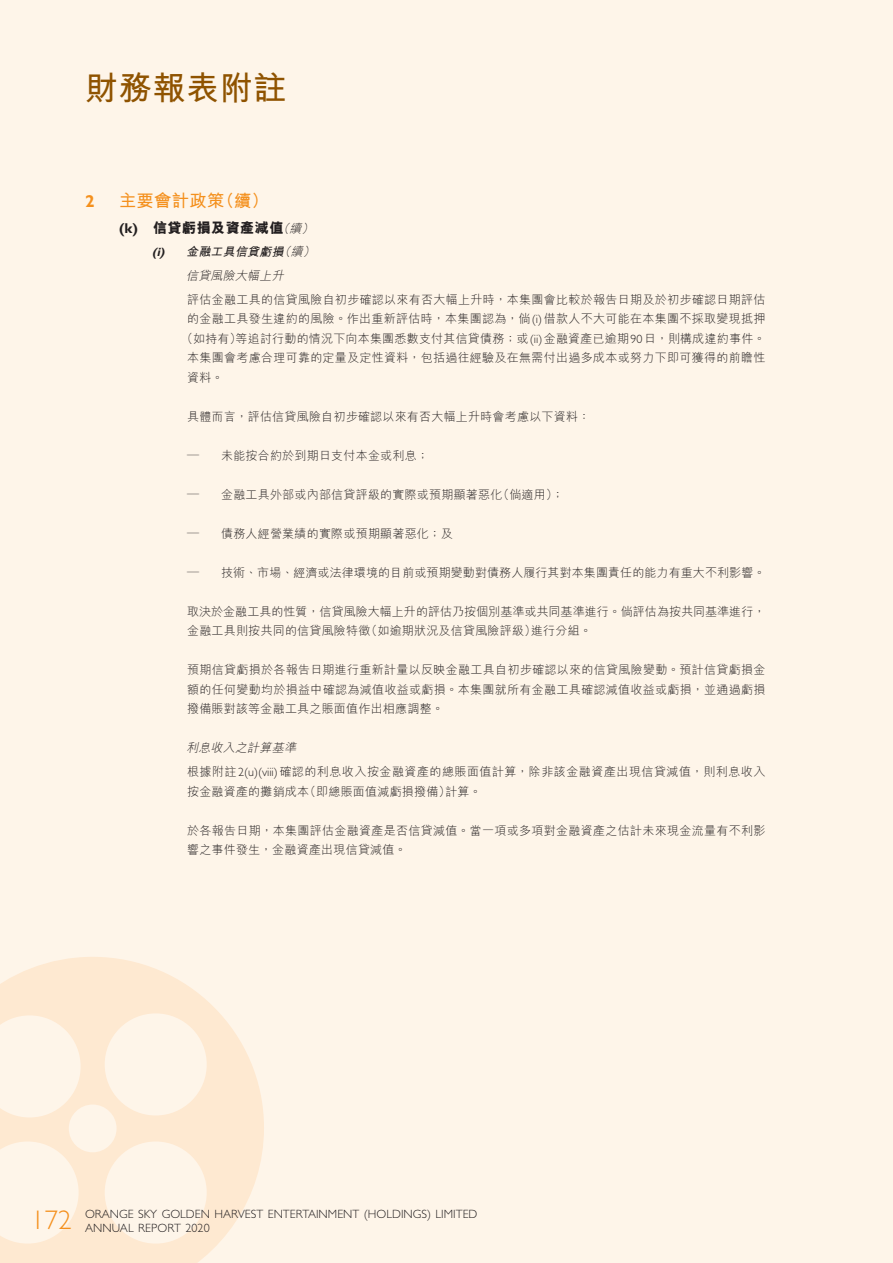
<style>
.page{position:relative;width:893px;height:1263px;background:#fef5e9}
.page>*{position:absolute;margin:0;border:0;box-sizing:border-box;transform-origin:0 0}
.t1{font:33px "M Hei HK Bold E Ten B5 H";letter-spacing:.02em;color:#8f5300}
.t2{font:300 27px "Gill Sans Std";color:#f4901d}
.t3{font:17.25px "M Hei HK Bold E Ten B5 H";letter-spacing:.02em;color:#f4901d}
.t4{font:700 17.25px "Gill Sans Std";color:#f4901d}
.t5{font:14.25px "M Hei HK Xbold E Ten B5 H";letter-spacing:.02em;color:#231f20}
.t6{font:12px/19.5px "M Hei HK Light E Ten B5 H";letter-spacing:.02em;color:#231f20}
.t7{font:300 12px/13.5px "Gill Sans Std";letter-spacing:.005em;color:#231f20}
.t8{font:12px/23.7px "M Hei HK Light E Ten B5 H";letter-spacing:.045em;color:#231f20}
.t9{font:italic 12px "M Hei HK Bold E Ten B5 H";color:#231f20}
.t10{font:italic 12px "M Hei HK Light E Ten B5 H";color:#231f20}
.s1{font-family:"Gill Sans Std";font-weight:700}
.s2{font-family:"M Hei HK Light E Ten B5 H";font-style:italic;font-size:12px}
.s3{font-family:"M Hei HK Light E Ten B5 H"}
.s4{font-family:"Gill Sans Std";font-weight:300}
.s5{font-style:italic}
</style>
<div class="page">
<svg style="left:0;top:957px;width:264px;height:306px"></svg>
<h1 class="t1" style="left:85px;top:76px;width:203px">財務報表附註</h1>
<h3 class="t4" style="left:85px;top:195px;width:11px">2</h3>
<h3 class="t3" style="left:119px;top:194px;width:151px">主要會計政策（續）</h3>
<p class="t5" style="left:119px;top:222px;width:198px"><span class="s1">(k)</span> 信貸虧損及資產減值<span class="s2">（續）</span></p>
<p class="t9" style="left:152px;top:247px;width:166px"><span class="s1">(i)</span> 金融工具信貸虧損<span class="s3">（續）</span></p>
<p class="t10" style="left:186px;top:271px;width:101px">信貸風險大幅上升</p>
<p class="t6" style="left:187px;top:291px;width:580px">評估金融工具的信貸風險自初步確認以來有否大幅上升時，本集團會比較於報告日期及於初步確認日期評估</p>
<p class="t6" style="left:187px;top:311px;width:580px">的金融工具發生違約的風險。作出重新評估時，本集團認為，倘<span class="s4">(i)</span>借款人不大可能在本集團不採取變現抵押</p>
<p class="t6" style="left:181px;top:330px;width:586px">（如持有）等追討行動的情況下向本集團悉數支付其信貸債務；或<span class="s4">(ii)</span>金融資產已逾期<span class="s4">90</span>日，則構成違約事件。</p>
<p class="t6" style="left:187px;top:350px;width:580px">本集團會考慮合理可靠的定量及定性資料，包括過往經驗及在無需付出過多成本或努力下即可獲得的前瞻性</p>
<p class="t6" style="left:187px;top:369px;width:38px">資料。</p>
<p class="t6" style="left:187px;top:408px;width:404px">具體而言，評估信貸風險自初步確認以來有否大幅上升時會考慮以下資料：</p>
<p class="t6" style="left:187px;top:447px;width:243px"><sup>—</sup> 未能按合約於到期日支付本金或利息；</p>
<p class="t6" style="left:187px;top:486px;width:378px"><sup>—</sup> 金融工具外部或內部信貸評級的實際或預期顯著惡化（倘適用）；</p>
<p class="t6" style="left:187px;top:525px;width:267px"><sup>—</sup> 債務人經營業績的實際或預期顯著惡化；及</p>
<p class="t6" style="left:187px;top:564px;width:580px"><sup>—</sup> 技術、市場、經濟或法律環境的目前或預期變動對債務人履行其對本集團責任的能力有重大不利影響。</p>
<p class="t6" style="left:187px;top:603px;width:580px">取決於金融工具的性質，信貸風險大幅上升的評估乃按個別基準或共同基準進行。倘評估為按共同基準進行，金融工具則按共同的信貸風險特徵（如逾期狀況及信貸風險評級）進行分組。</p>
<p class="t6" style="left:187px;top:662px;width:580px;text-align:justify">預期信貸虧損於各報告日期進行重新計量以反映金融工具自初步確認以來的信貸風險變動。預計信貸虧損金額的任何變動均於損益中確認為減值收益或虧損。本集團就所有金融工具確認減值收益或虧損，並通過虧損撥備賬對該等金融工具之賬面值作出相應調整。</p>
<p class="t8" style="left:186px;top:738px;width:581px"><span class="s5">利息收入之計算基準<br></span>根據附註<span class="s4">2(u)(viii)</span>確認的利息收入按金融資產的總賬面值計算，除非該金融資產出現信貸減值，則利息收入</p>
<p class="t6" style="left:187px;top:783px;width:296px">按金融資產的攤銷成本（即總賬面值減虧損撥備）計算。</p>
<p class="t6" style="left:187px;top:822px;width:580px">於各報告日期，本集團評估金融資產是否信貸減值。當一項或多項對金融資產之估計未來現金流量有不利影響之事件發生，金融資產出現信貸減值。</p>
<h2 class="t2" style="left:31px;top:1210px;width:42px">172</h2>
<p class="t7" style="left:85px;top:1208px;width:394px">ORANGE SKY GOLDEN HARVEST ENTERTAINMENT (HOLDINGS) LIMITED<br>ANNUAL REPORT 2020</p>
</div>
